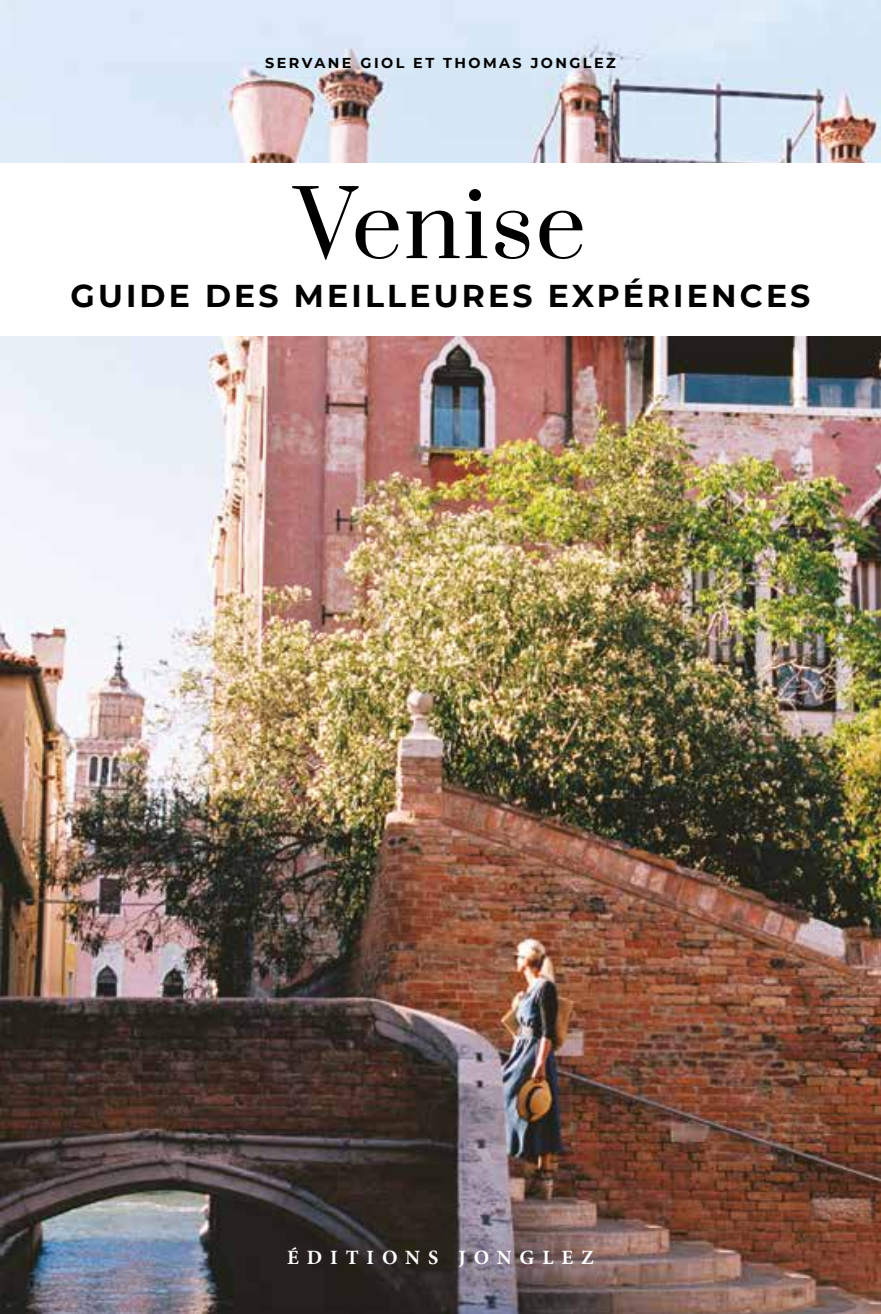
<style>
.page{position:relative;width:881px;height:1314px;background:#fff}
.page>*{position:absolute;margin:0;border:0;box-sizing:border-box;transform-origin:0 0}
.t1{font:90px "Prata";letter-spacing:.02em;color:#000}
.t2{font:700 31.5px "Montserrat";letter-spacing:.1em;color:#000}
.t3{font:700 20.25px "Minion Pro";letter-spacing:.39em;color:#fff}
.t4{font:700 14.4px "Montserrat";letter-spacing:.17em;color:#000}
</style>
<div class="page">
<img style="left:0;top:0;width:880px;height:1314px">
<img style="left:0;top:1141px;width:3px;height:92px">
<div style="left:0;top:163px;width:880px;height:172px;background:#fff"></div>
<p class="t4" style="left:265px;top:53px;width:352px">SERVANE GIOL ET THOMAS JONGLEZ</p>
<h1 class="t1" style="left:295px;top:150px;width:292px">Venise</h1>
<p class="t2" style="left:70px;top:273px;width:741px">GUIDE DES MEILLEURES EXPÉRIENCES</p>
<p class="t3" style="left:287px;top:1243px;width:308px">ÉDITIONS JONGLEZ</p>
</div>
